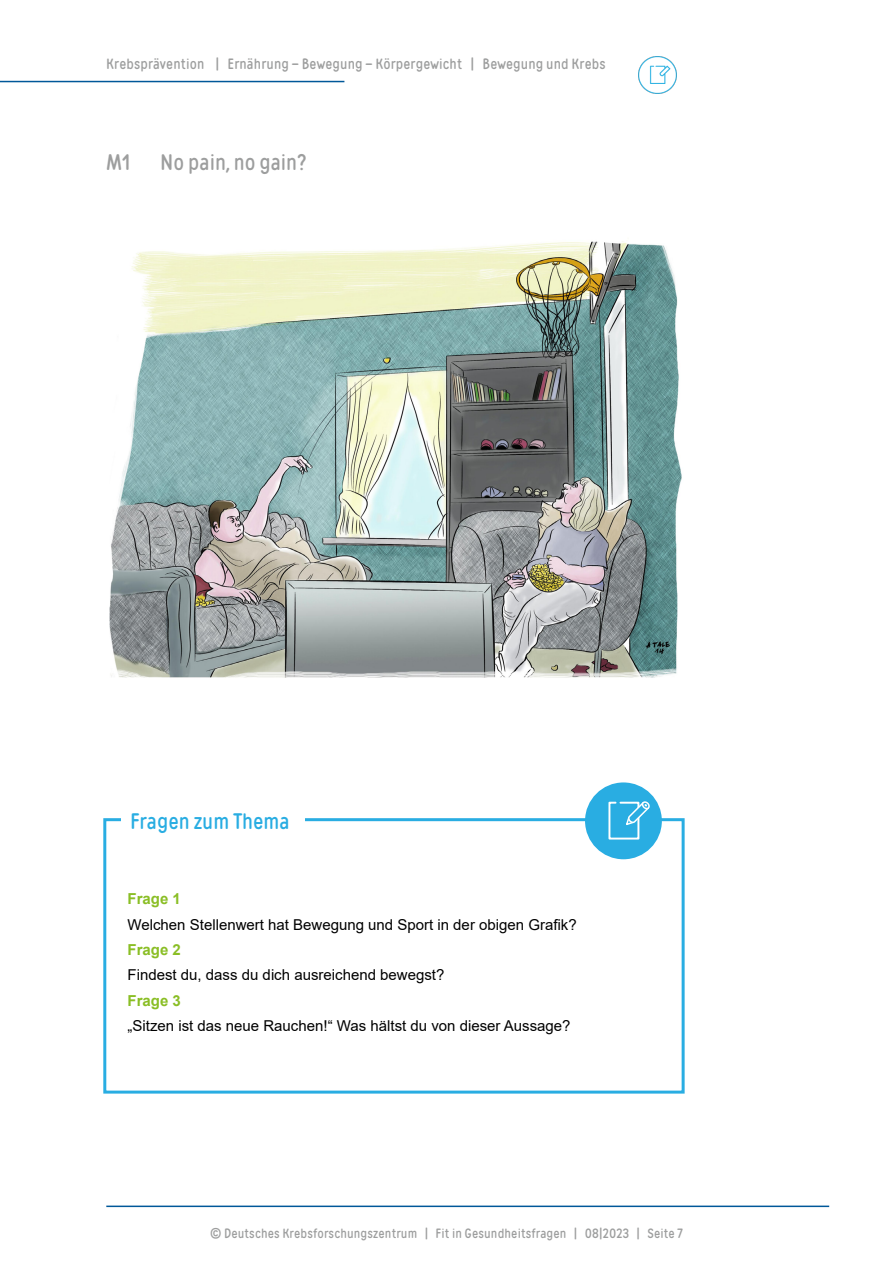
<style>
.page{position:relative;width:893px;height:1263px;background:#fff}
.page>*{position:absolute;margin:0;border:0;box-sizing:border-box;transform-origin:0 0}
.t1{font:22.65px "Matias";color:#9d9e9e}
.t2{font:22.5px "Matias";color:#29ade2}
.t3{font:700 15.15px "Arial";color:#8abe25}
.t4{font:15px "Arial";color:#000}
.t5{font:15px "Matias";letter-spacing:.01em;color:#9d9e9e}
.t6{font:13.5px "Matias";letter-spacing:.01em;color:#9d9e9e}
</style>
<div class="page">
<hr style="left:106px;top:1205px;width:723px;height:2px;background:#005899">
<hr style="left:0;top:81px;width:344px;height:1px;background:#005899">
<img style="left:109px;top:241px;width:573px;height:437px">
<div style="left:103px;top:818px;width:582px;height:275px;border:3px solid #29ade2"></div>
<div style="left:585px;top:782px;width:77px;height:77px;background:#29ade2;border-radius:50%"></div>
<svg style="left:608px;top:801px;width:42px;height:39px"></svg>
<div style="left:122px;top:808px;width:183px;height:25px;background:#fff"></div>
<img style="left:638px;top:56px;width:39px;height:38px">
<p class="t5" style="left:106px;top:55px;width:501px">Krebsprävention | Ernährung – Bewegung – Körpergewicht | Bewegung und Krebs</p>
<h1 class="t1" style="left:106px;top:148px;width:26px">M1</h1>
<h1 class="t1" style="left:160px;top:148px;width:147px">No pain, no gain?</h1>
<h2 class="t2" style="left:130px;top:807px;width:161px">Fragen zum Thema</h2>
<p class="t3" style="left:128px;top:888px;width:55px">Frage 1</p>
<p class="t4" style="left:128px;top:914px;width:451px">Welchen Stellenwert hat Bewegung und Sport in der obigen Grafik?</p>
<p class="t3" style="left:128px;top:939px;width:55px">Frage 2</p>
<p class="t4" style="left:128px;top:965px;width:318px">Findest du, dass du dich ausreichend bewegst?</p>
<p class="t3" style="left:128px;top:990px;width:55px">Frage 3</p>
<p class="t4" style="left:128px;top:1015px;width:445px">„Sitzen ist das neue Rauchen!“ Was hältst du von dieser Aussage?</p>
<p class="t6" style="left:210px;top:1225px;width:474px">© Deutsches Krebsforschungszentrum | Fit in Gesundheitsfragen | 08|2023 | Seite 7</p>
</div>
